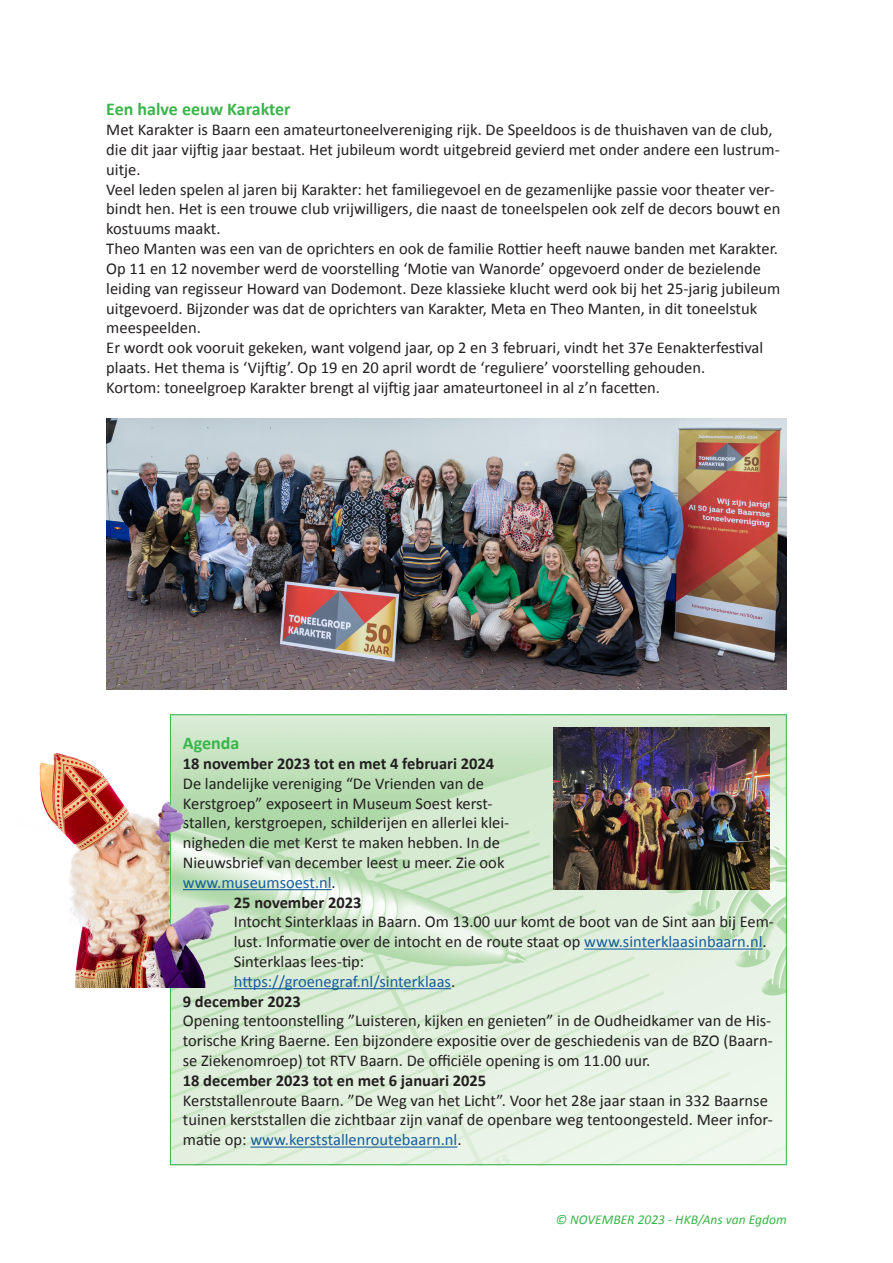
<style>
.page{position:relative;width:893px;height:1263px;background:#fff}
.page>*{position:absolute;margin:0;border:0;box-sizing:border-box;transform-origin:0 0}
.Tussenkop_groen_HKB_nieuwsbrief{font:700 18px "Calibri";color:#3ab54a}
.t1{font:16.5px/19.8px "Calibri";color:#231f20}
.t2{font:700 16.5px "Calibri";color:#231f20}
.Datumregel_onder{font:italic 13.5px "Calibri";color:#3ab54a}
.s1{color:#175d9e}
</style>
<div class="page">
<img style="left:172px;top:716px;width:613px;height:447px">
<hr style="left:183px;top:889px;width:149px;height:1px;background:#175d9e">
<hr style="left:584px;top:948px;width:178px;height:1px;background:#175d9e">
<hr style="left:234px;top:988px;width:217px;height:1px;background:#175d9e">
<hr style="left:250px;top:1146px;width:207px;height:1px;background:#175d9e">
<img style="left:106px;top:418px;width:681px;height:272px">
<img style="left:554px;top:727px;width:216px;height:162px">
<img style="left:39px;top:740px;width:196px;height:247px">
<p class="Tussenkop_groen_HKB_nieuwsbrief" style="left:106px;top:97px;width:186px">Een halve eeuw Karakter</p>
<p class="t1" style="left:106px;top:119px;width:674px">Met Karakter is Baarn een amateurtoneelvereniging rijk. De Speeldoos is de thuishaven van de club, die dit jaar vijftig jaar bestaat. Het jubileum wordt uitgebreid gevierd met onder andere een lustrum&shy;uitje.</p>
<p class="t1" style="left:106px;top:179px;width:676px">Veel leden spelen al jaren bij Karakter: het familiegevoel en de gezamenlijke passie voor theater ver&shy;bindt hen. Het is een trouwe club vrijwilligers, die naast de toneelspelen ook zelf de decors bouwt en kostuums maakt.</p>
<p class="t1" style="left:106px;top:238px;width:673px">Theo Manten was een van de oprichters en ook de familie Rottier heeft nauwe banden met Karakter.</p>
<p class="t1" style="left:106px;top:258px;width:676px">Op 11 en 12 november werd de voorstelling ‘Motie van Wanorde’ opgevoerd onder de bezielende leiding van regisseur Howard van Dodemont. Deze klassieke klucht werd ook bij het 25-jarig jubileum uitgevoerd. Bijzonder was dat de oprichters van Karakter, Meta en Theo Manten, in dit toneelstuk meespeelden.</p>
<p class="t1" style="left:106px;top:337px;width:658px">Er wordt ook vooruit gekeken, want volgend jaar, op 2 en 3 februari, vindt het 37e Eenakterfestival plaats. Het thema is ‘Vijftig’. Op 19 en 20 april wordt de ‘reguliere’ voorstelling gehouden.</p>
<p class="t1" style="left:106px;top:377px;width:555px">Kortom: toneelgroep Karakter brengt al vijftig jaar amateurtoneel in al z’n facetten.</p>
<p class="Tussenkop_groen_HKB_nieuwsbrief" style="left:183px;top:730px;width:58px">Agenda</p>
<p class="t2" style="left:183px;top:752px;width:313px">18 november 2023 tot en met 4 februari 2024</p>
<p class="t1" style="left:183px;top:773px;width:328px">De landelijke vereniging “De Vrienden van de Kerstgroep” exposeert in Museum Soest kerst&shy;stallen, kerstgroepen, schilderijen en allerlei klei&shy;nigheden die met Kerst te maken hebben. In de Nieuwsbrief van december leest u meer. Zie ook <span class="s1">www.museumsoest.nl</span>.</p>
<p class="t2" style="left:234px;top:890px;width:129px">25 november 2023</p>
<p class="t1" style="left:234px;top:911px;width:541px">Intocht Sinterklaas in Baarn. Om 13.00 uur komt de boot van de Sint aan bij Eem&shy;lust. Informatie over de intocht en de route staat op <span class="s1">www.sinterklaasinbaarn.nl</span>.<br>Sinterklaas lees-tip:<br><span class="s1">https://groenegraf.nl/sinterklaas</span>.</p>
<p class="t2" style="left:183px;top:989px;width:120px">9 december 2023</p>
<p class="t1" style="left:183px;top:1010px;width:591px;text-align:justify">Opening tentoonstelling ”Luisteren, kijken en genieten” in de Oudheidkamer van de His&shy;torische Kring Baerne. Een bijzondere expositie over de geschiedenis van de BZO (Baarn&shy;se Ziekenomroep) tot RTV Baarn. De officiële opening is om 11.00 uur.</p>
<p class="t2" style="left:183px;top:1069px;width:305px">18 december 2023 tot en met 6 januari 2025</p>
<p class="t1" style="left:183px;top:1090px;width:591px">Kerststallenroute Baarn. ”De Weg van het Licht”. Voor het 28e jaar staan in 332 Baarnse tuinen kerststallen die zichtbaar zijn vanaf de openbare weg tentoongesteld. Meer infor&shy;matie op: <span class="s1">www.kerststallenroutebaarn.nl</span>.</p>
<p class="Datumregel_onder" style="left:556px;top:1210px;width:232px">© NOVEMBER 2023 - HKB/Ans van Egdom</p>
</div>
